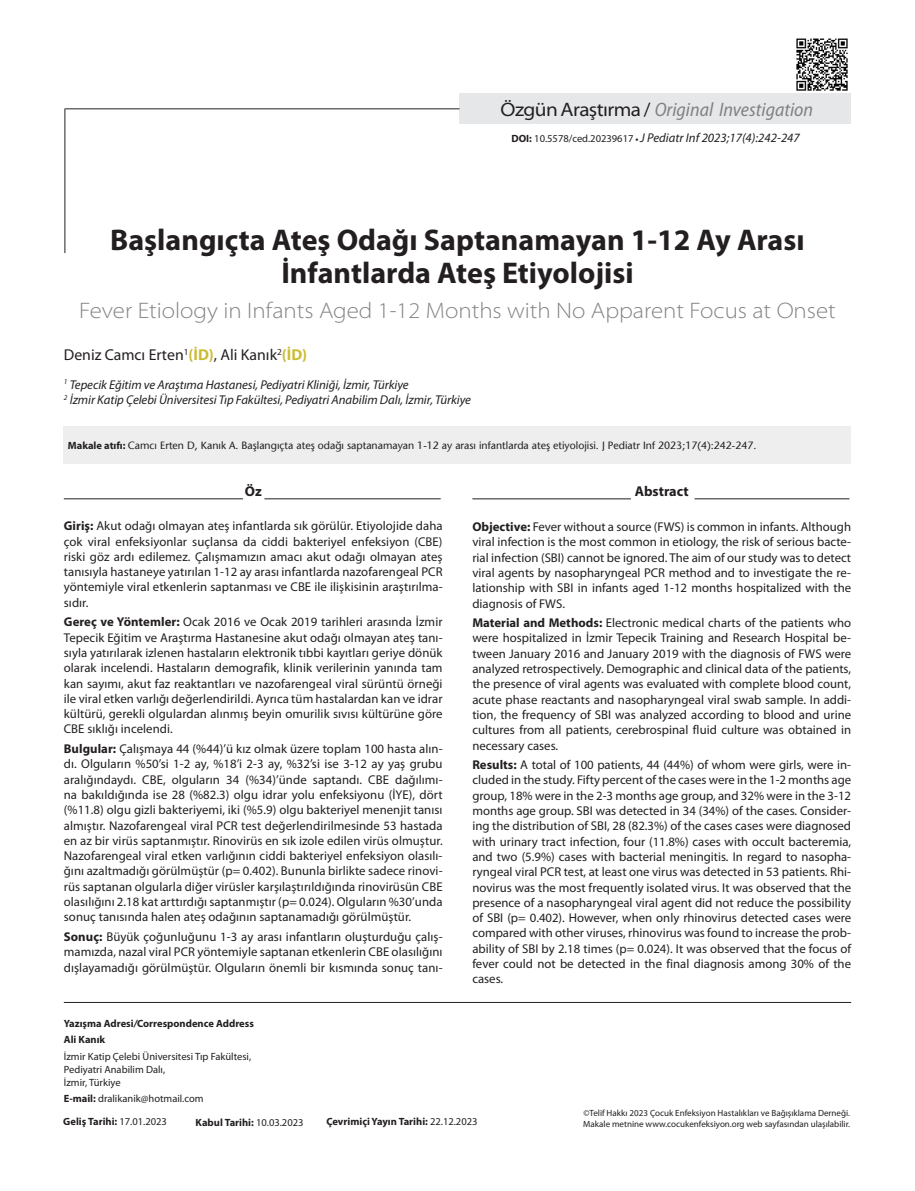
<style>
.page{position:relative;width:915px;height:1191px;background:#fff}
.page>*{position:absolute;margin:0;border:0;box-sizing:border-box;transform-origin:0 0}
.t1{font:700 30px/33px "Myriad Pro";color:#231f20;text-align:center}
.t2{font:300 semi-expanded 22.5px "Myriad Pro";color:#808285}
.t3{font:italic semi-condensed 19.5px "Myriad Pro";color:#808285}
.t4{font:15.75px "Myriad Pro";color:#231f20}
.t5{font:700 14.25px "Myriad Pro";color:#231f20}
.t6{font:12.75px/15.3px "Myriad Pro";letter-spacing:.005em;color:#231f20;text-align:justify}
.t7{font:italic 12.75px/15.3px "Myriad Pro";letter-spacing:-.005em;color:#231f20}
.t8{font:500 10.5px "Stone Sans Std";color:#231f20}
.t9{font:700 10.5px/16.8px "Myriad Pro";color:#231f20}
.t10{font:10.5px/12.6px "Myriad Pro";color:#231f20}
.t11{font:9px "Myriad Pro";color:#231f20}
.s1{font-style:normal;font-stretch:semi-expanded;color:#231f20}
.s2{font-style:normal;font-stretch:normal;color:#231f20}
.s3{font-weight:700;font-style:normal;font-size:10.5px}
.s4{font-style:normal;font-size:10.5px}
.s5{font-weight:700;font-style:normal;font-size:9px}
.s6{font-weight:700;color:#cabd34}
.s7{font-family:"Myriad Pro";font-weight:700}
.s8{font-weight:700}
.s9{font-style:italic}
.s10{font-weight:400}
</style>
<div class="page">
<img style="left:796px;top:38px;width:52px;height:53px">
<hr style="left:64px;top:1002px;width:786px;height:1px;background:#231f20">
<div style="left:459px;top:94px;width:391px;height:30px;background:#e6e7e9"></div>
<hr style="left:64px;top:108px;width:1px;height:145px;background:#231f20">
<hr style="left:65px;top:108px;width:394px;height:1px;background:#231f20">
<hr style="left:64px;top:498px;width:179px;height:1px;background:#231f20">
<hr style="left:264px;top:498px;width:176px;height:1px;background:#231f20">
<hr style="left:472px;top:498px;width:158px;height:1px;background:#231f20">
<hr style="left:694px;top:498px;width:155px;height:1px;background:#231f20">
<div style="left:64px;top:426px;width:786px;height:37px;background:#eeeeef"></div>
<h3 class="t3" style="left:500px;top:99px;width:314px"><span class="s1">ÖzgünAraştırma</span> <span class="s2">/</span> Original Investigation</h3>
<p class="t7" style="left:511px;top:131px;width:290px"><span class="s3">DOI:</span> <span class="s4">10.5578/ced.20239617</span> <span class="s5">•</span> J Pediatr Inf 2023;17(4):242-247</p>
<h1 class="t1" style="left:110px;top:223px;width:695px">Başlangıçta Ateş Odağı Saptanamayan 1-12 Ay Arası<br>İnfantlarda Ateş Etiyolojisi</h1>
<h2 class="t2" style="left:79px;top:298px;width:758px">Fever Etiology in Infants Aged 1-12 Months with No Apparent Focus at Onset</h2>
<p class="t4" style="left:64px;top:346px;width:245px">Deniz Camcı Erten<sup>1</sup><span class="s6">(İD)</span>, Ali Kanık<sup>2</sup><span class="s6">(İD)</span></p>
<p class="t7" style="left:64px;top:377px;width:408px"><sup>1</sup> Tepecik Eğitim ve Araştıma Hastanesi, Pediyatri Kliniği, İzmir, Türkiye<br><sup>2</sup> İzmir Katip Çelebi Üniversitesi Tıp Fakültesi, Pediyatri Anabilim Dalı, İzmir, Türkiye</p>
<p class="t8" style="left:68px;top:439px;width:690px"><span class="s7">Makale atıfı:</span> Camcı Erten D, Kanık A. Başlangıçta ateş odağı saptanamayan 1-12 ay arası infantlarda ateş etiyolojisi. J Pediatr Inf 2023;17(4):242-247.</p>
<p class="t5" style="left:245px;top:483px;width:18px">Öz</p>
<p class="t6" style="left:64px;top:518px;width:380px"><span class="s8">Giriş:</span> Akut odağı olmayan ateş infantlarda sık görülür. Etiyolojide daha çok viral enfeksiyonlar suçlansa da ciddi bakteriyel enfeksiyon (CBE) riski göz ardı edilemez. Çalışmamızın amacı akut odağı olmayan ateş tanısıyla hastaneye yatırılan 1-12 ay arası infantlarda nazofarengeal PCR yöntemiyle viral etkenlerin saptanması ve CBE ile ilişkisinin araştırılma&shy;sıdır.</p>
<p class="t6" style="left:64px;top:614px;width:380px"><span class="s8">Gereç ve Yöntemler:</span> Ocak 2016 ve Ocak 2019 tarihleri arasında İzmir Tepecik Eğitim ve Araştırma Hastanesine akut odağı olmayan ateş tanı&shy;sıyla yatırılarak izlenen hastaların elektronik tıbbi kayıtları geriye dönük olarak incelendi. Hastaların demografik, klinik verilerinin yanında tam kan sayımı, akut faz reaktantları ve nazofarengeal viral sürüntü örneği ile viral etken varlığı değerlendirildi. Ayrıca tüm hastalardan kan ve idrar kültürü, gerekli olgulardan alınmış beyin omurilik sıvısı kültürüne göre CBE sıklığı incelendi.</p>
<p class="t6" style="left:64px;top:741px;width:380px"><span class="s8">Bulgular:</span> Çalışmaya 44 (%44)’ü kız olmak üzere toplam 100 hasta alın&shy;dı. Olguların %50’si 1-2 ay, %18’i 2-3 ay, %32’si ise 3-12 ay yaş grubu aralığındaydı. CBE, olguların 34 (%34)’ünde saptandı. CBE dağılımı&shy;na bakıldığında ise 28 (%82.3) olgu idrar yolu enfeksiyonu (İYE), dört (%11.8) olgu gizli bakteriyemi, iki (%5.9) olgu bakteriyel menenjit tanısı almıştır. Nazofarengeal viral PCR test değerlendirilmesinde 53 hastada en az bir virüs saptanmıştır. Rinovirüs en sık izole edilen virüs olmuştur.<br>Nazofarengeal viral etken varlığının ciddi bakteriyel enfeksiyon olasılı&shy;ğını azaltmadığı görülmüştür (p= 0.402). Bununla birlikte sadece rinovi&shy;rüs saptanan olgularla diğer virüsler karşılaştırıldığında rinovirüsün CBE olasılığını 2.18 kat arttırdığı saptanmıştır (p= 0.024). Olguların %30’unda sonuç tanısında halen ateş odağının saptanamadığı görülmüştür.</p>
<p class="t6" style="left:64px;top:929px;width:380px"><span class="s8">Sonuç:</span> Büyük çoğunluğunu 1-3 ay arası infantların oluşturduğu çalış&shy;mamızda, nazal viral PCR yöntemiyle saptanan etkenlerin CBE olasılığını dışlayamadığı görülmüştür. Olguların önemli bir kısmında sonuç tanı-</p>
<p class="t9" style="left:64px;top:1014px;width:191px">Yazışma Adresi<span class="s9">/</span>Correspondence Address<br>Ali Kanık</p>
<p class="t10" style="left:64px;top:1050px;width:189px">İzmir Katip Çelebi Üniversitesi Tıp Fakültesi,<br>Pediyatri Anabilim Dalı,<br>İzmir, Türkiye</p>
<p class="t10" style="left:64px;top:1092px;width:141px"><span class="s8">E-mail:</span> dralikanik@hotmail.com</p>
<p class="t5" style="left:634px;top:483px;width:55px">Abstract</p>
<p class="t6" style="left:472px;top:519px;width:380px"><span class="s8">Objective:</span> Fever without a source (FWS) is common in infants. Although viral infection is the most common in etiology, the risk of serious bacte&shy;rial infection (SBI) cannot be ignored. The aim of our study was to detect viral agents by nasopharyngeal PCR method and to investigate the re&shy;lationship with SBI in infants aged 1-12 months hospitalized with the diagnosis of FWS.</p>
<p class="t6" style="left:472px;top:615px;width:380px"><span class="s8">Material and Methods:</span> Electronic medical charts of the patients who were hospitalized in İzmir Tepecik Training and Research Hospital be&shy;tween January 2016 and January 2019 with the diagnosis of FWS were analyzed retrospectively. Demographic and clinical data of the patients, the presence of viral agents was evaluated with complete blood count, acute phase reactants and nasopharyngeal viral swab sample. In addi&shy;tion, the frequency of SBI was analyzed according to blood and urine cultures from all patients, cerebrospinal fluid culture was obtained in necessary cases.</p>
<p class="t6" style="left:472px;top:757px;width:380px"><span class="s8">Results:</span> A total of 100 patients, 44 (44%) of whom were girls, were in&shy;cluded in the study. Fifty percent of the cases were in the 1-2 months age group, 18% were in the 2-3 months age group, and 32% were in the 3-12 months age group. SBI was detected in 34 (34%) of the cases. Consider&shy;ing the distribution of SBI, 28 (82.3%) of the cases cases were diagnosed with urinary tract infection, four (11.8%) cases with occult bacteremia, and two (5.9%) cases with bacterial meningitis. In regard to nasopha&shy;ryngeal viral PCR test, at least one virus was detected in 53 patients. Rhi&shy;novirus was the most frequently isolated virus. It was observed that the presence of a nasopharyngeal viral agent did not reduce the possibility of SBI (p= 0.402). However, when only rhinovirus detected cases were compared with other viruses, rhinovirus was found to increase the prob&shy;ability of SBI by 2.18 times (p= 0.024). It was observed that the focus of fever could not be detected in the final diagnosis among 30% of the cases.</p>
<p class="t9" style="left:63px;top:1113px;width:105px">Geliş Tarihi: <span class="s10">17.01.2023</span></p>
<p class="t9" style="left:195px;top:1113px;width:109px">Kabul Tarihi: <span class="s10">10.03.2023</span></p>
<p class="t11" style="left:583px;top:1108px;width:268px">©Telif Hakkı 2023 Çocuk Enfeksiyon Hastalıkları ve Bağışıklama Derneği.</p>
<p class="t9" style="left:326px;top:1113px;width:153px">Çevrimiçi Yayın Tarihi: <span class="s10">22.12.2023</span></p>
<p class="t11" style="left:583px;top:1119px;width:268px">Makale metnine www.cocukenfeksiyon.org web sayfasından ulaşılabilir.</p>
</div>
